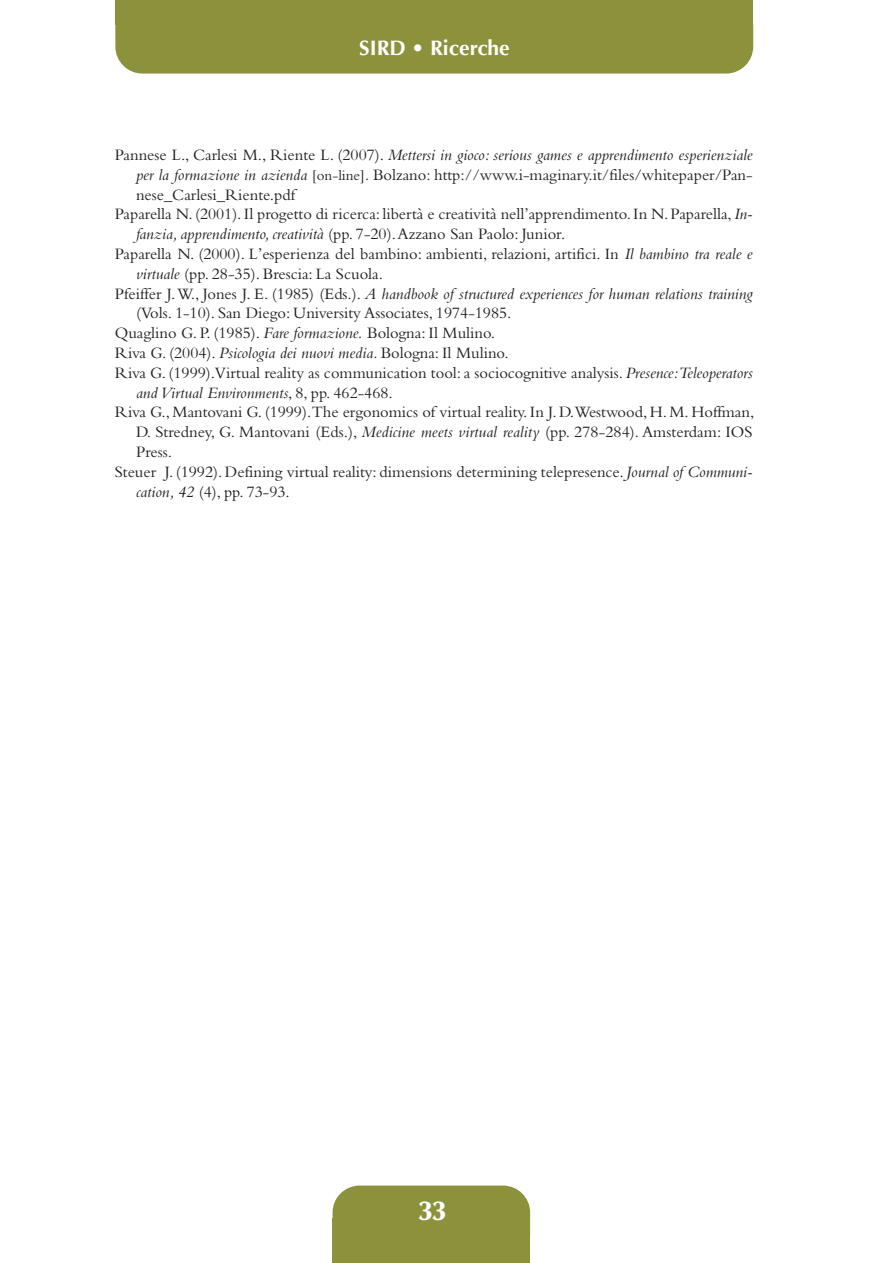
<style>
.page{position:relative;width:893px;height:1263px;background:#fff}
.page>*{position:absolute;margin:0;border:0;box-sizing:border-box;transform-origin:0 0}
.t1{font:900 27px "Optima";color:#fff}
.t2{font:700 21px "Optima";color:#fff}
.t3{font:16.5px "Bembo";color:#231f20}
.t4{font:italic 16.5px "Bembo";color:#231f20}
.s1{font-style:normal}
.s2{font-style:italic}
.s3{font-size:15px}
</style>
<div class="page">
<div style="left:333px;top:1185px;width:197px;height:78px;background:#8c923c;border-radius:27px"></div>
<div style="left:333px;top:1218px;width:197px;height:45px;background:#8c923c"></div>
<div style="left:115px;top:0;width:638px;height:74px;background:#8c923c;border-radius:27px"></div>
<div style="left:115px;top:0;width:638px;height:24px;background:#8c923c"></div>
<p class="t2" style="left:359px;top:39px;width:152px">SIRD • Ricerche</p>
<p class="t4" style="left:115px;top:149px;width:639px"><span class="s1">Pannese L., Carlesi M., Riente L. (2007).</span> Mettersi in gioco: serious games e apprendimento esperienziale</p>
<p class="t3" style="left:136px;top:169px;width:618px"><span class="s2">per la formazione in azienda</span> <span class="s3">[on-line]</span><span class="s2">.</span> Bolzano: http://www.i-maginary.it/files/whitepaper/Pan-</p>
<p class="t3" style="left:136px;top:189px;width:161px">nese_Carlesi_Riente.pdf</p>
<p class="t3" style="left:115px;top:208px;width:639px">Paparella N. (2001). Il progetto di ricerca: libertà e creatività nell’apprendimento. In N. Paparella, <span class="s2">In-</span></p>
<p class="t3" style="left:136px;top:228px;width:431px"><span class="s2">fanzia, apprendimento, creatività</span> (pp. 7-20). Azzano San Paolo: Junior.</p>
<p class="t3" style="left:115px;top:248px;width:639px">Paparella N. (2000). L’esperienza del bambino: ambienti, relazioni, artifici. In <span class="s2">Il bambino tra reale e</span></p>
<p class="t3" style="left:136px;top:268px;width:248px"><span class="s2">virtuale</span> (pp. 28-35). Brescia: La Scuola.</p>
<p class="t4" style="left:115px;top:288px;width:639px"><span class="s1">Pfeiffer J. W., Jones J. E. (1985) (Eds.).</span> A handbook of structured experiences for human relations training</p>
<p class="t3" style="left:136px;top:307px;width:377px">(Vols. 1-10). San Diego: University Associates, 1974-1985.</p>
<p class="t3" style="left:115px;top:327px;width:382px">Quaglino G. P. (1985). <span class="s2">Fare formazione.</span> Bologna: Il Mulino.</p>
<p class="t3" style="left:115px;top:347px;width:395px">Riva G. (2004). <span class="s2">Psicologia dei nuovi media.</span> Bologna: Il Mulino.</p>
<p class="t3" style="left:115px;top:367px;width:639px">Riva G. (1999).Virtual reality as communication tool: a sociocognitive analysis. <span class="s2">Presence: Teleoperators</span></p>
<p class="t4" style="left:136px;top:387px;width:258px">and Virtual Environments<span class="s1">, 8, pp. 462-468.</span></p>
<p class="t3" style="left:115px;top:406px;width:641px">Riva G., Mantovani G. (1999).The ergonomics of virtual reality. In J. D.Westwood, H. M. Hoffman,</p>
<p class="t3" style="left:136px;top:426px;width:618px">D. Stredney, G. Mantovani (Eds.), <span class="s2">Medicine meets virtual reality</span> (pp. 278-284). Amsterdam: IOS</p>
<p class="t3" style="left:136px;top:446px;width:37px">Press.</p>
<p class="t3" style="left:115px;top:466px;width:639px">Steuer J. (1992). Defining virtual reality: dimensions determining telepresence. <span class="s2">Journal of Communi-</span></p>
<p class="t3" style="left:136px;top:486px;width:155px"><span class="s2">cation, 42</span> (4), pp. 73-93.</p>
<p class="t1" style="left:419px;top:1200px;width:28px">33</p>
</div>
